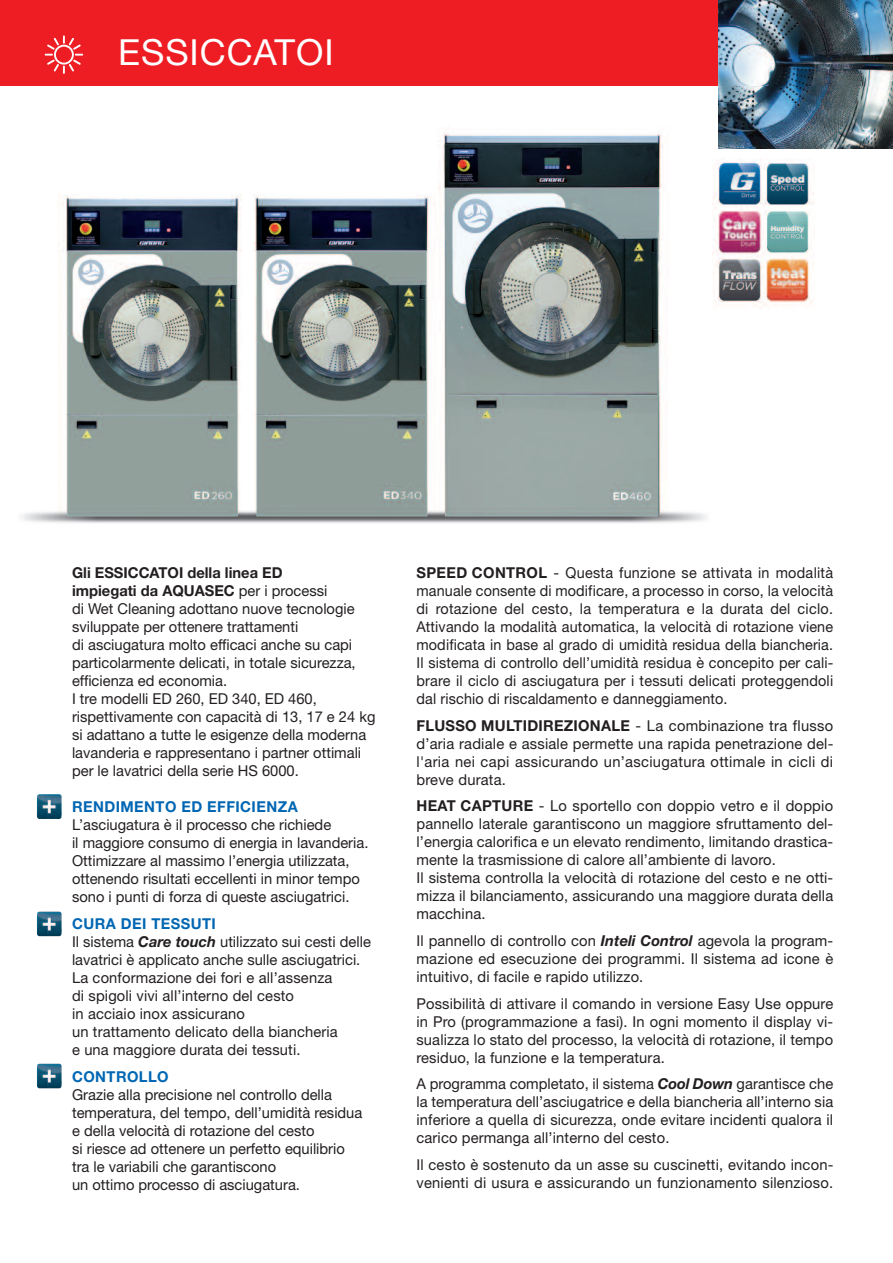
<style>
.page{position:relative;width:893px;height:1263px;background:#fff}
.page>*{position:absolute;margin:0;border:0;box-sizing:border-box;transform-origin:0 0}
.t1{font:36px "Helvetica Neue LT Std";letter-spacing:.025em;color:#fff}
.t2{font:15px/18px "Helvetica Neue LT Std";color:#231f20}
.t3{font:700 15px "Helvetica Neue LT Std";letter-spacing:.03em;color:#0166b3}
.s1{font-weight:700}
.s2{font-weight:700;color:#0166b3}
.s3{font-weight:700;font-style:italic}
</style>
<div class="page">
<img style="left:21px;top:102px;width:702px;height:421px">
<div style="left:0;top:0;width:893px;height:85px;background:#ee1d23"></div>
<svg style="left:45px;top:35px;width:38px;height:39px"></svg>
<img style="left:712px;top:159px;width:102px;height:154px">
<img style="left:37px;top:794px;width:25px;height:25px">
<img style="left:37px;top:911px;width:25px;height:25px">
<img style="left:37px;top:1063px;width:25px;height:25px">
<img style="left:719px;top:0;width:174px;height:149px">
<h1 class="t1" style="left:118px;top:39px;width:217px">ESSICCATOI</h1>
<p class="t2" style="left:72px;top:565px;width:305px"><span class="s1">Gli ESSICCATOI della linea ED<br>impiegati da AQUASEC</span> per i processi<br>di Wet Cleaning adottano nuove tecnologie sviluppate per ottenere trattamenti<br>di asciugatura molto efficaci anche su capi particolarmente delicati, in totale sicurezza, efficienza ed economia.<br>I tre modelli ED 260, ED 340, ED 460, rispettivamente con capacità di 13, 17 e 24 kg si adattano a tutte le esigenze della moderna lavanderia e rappresentano i partner ottimali per le lavatrici della serie HS 6000.</p>
<p class="t3" style="left:72px;top:802px;width:227px">RENDIMENTO ED EFFICIENZA</p>
<p class="t2" style="left:72px;top:817px;width:298px">L’asciugatura è il processo che richiede<br>il maggiore consumo di energia in lavanderia.<br>Ottimizzare al massimo l’energia utilizzata, ottenendo risultati eccellenti in minor tempo sono i punti di forza di queste asciugatrici.</p>
<p class="t2" style="left:72px;top:916px;width:300px"><span class="s2">CURA DEI TESSUTI<br></span>Il sistema <span class="s3">Care touch</span> utilizzato sui cesti delle lavatrici è applicato anche sulle asciugatrici.<br>La conformazione dei fori e all’assenza<br>di spigoli vivi all’interno del cesto<br>in acciaio inox assicurano<br>un trattamento delicato della biancheria<br>e una maggiore durata dei tessuti.</p>
<p class="t3" style="left:72px;top:1071px;width:98px">CONTROLLO</p>
<p class="t2" style="left:72px;top:1086px;width:292px">Grazie alla precisione nel controllo della temperatura, del tempo, dell’umidità residua e della velocità di rotazione del cesto<br>si riesce ad ottenere un perfetto equilibrio tra le variabili che garantiscono<br>un ottimo processo di asciugatura.</p>
<p class="t2" style="left:416px;top:565px;width:418px;text-align:justify"><span class="s1">SPEED CONTROL</span> - Questa funzione se attivata in modalità manuale consente di modificare, a processo in corso, la velocità di rotazione del cesto, la temperatura e la durata del ciclo.<br>Attivando la modalità automatica, la velocità di rotazione viene modificata in base al grado di umidità residua della biancheria.<br>Il sistema di controllo dell’umidità residua è concepito per cali&shy;brare il ciclo di asciugatura per i tessuti delicati proteggendoli dal rischio di riscaldamento e danneggiamento.</p>
<p class="t2" style="left:416px;top:718px;width:418px;text-align:justify"><span class="s1">FLUSSO MULTIDIREZIONALE</span> - La combinazione tra flusso d’aria radiale e assiale permette una rapida penetrazione del&shy;l'aria nei capi assicurando un’asciugatura ottimale in cicli di breve durata.</p>
<p class="t2" style="left:416px;top:799px;width:418px"><span class="s1">HEAT CAPTURE</span> - Lo sportello con doppio vetro e il doppio pannello laterale garantiscono un maggiore sfruttamento del&shy;l’energia calorifica e un elevato rendimento, limitando drastica&shy;mente la trasmissione di calore all’ambiente di lavoro.<br>Il sistema controlla la velocità di rotazione del cesto e ne otti&shy;mizza il bilanciamento, assicurando una maggiore durata della macchina.</p>
<p class="t2" style="left:416px;top:933px;width:418px;text-align:justify">Il pannello di controllo con <span class="s3">Inteli Control</span> agevola la program&shy;mazione ed esecuzione dei programmi. Il sistema ad icone è intuitivo, di facile e rapido utilizzo.</p>
<p class="t2" style="left:416px;top:996px;width:418px;text-align:justify">Possibilità di attivare il comando in versione Easy Use oppure in Pro (programmazione a fasi). In ogni momento il display vi&shy;sualizza lo stato del processo, la velocità di rotazione, il tempo residuo, la funzione e la temperatura.</p>
<p class="t2" style="left:416px;top:1076px;width:418px;text-align:justify">A programma completato, il sistema <span class="s3">Cool Down</span> garantisce che la temperatura dell’asciugatrice e della biancheria all’interno sia inferiore a quella di sicurezza, onde evitare incidenti qualora il carico permanga all’interno del cesto.</p>
<p class="t2" style="left:416px;top:1157px;width:418px">Il cesto è sostenuto da un asse su cuscinetti, evitando incon&shy;venienti di usura e assicurando un funzionamento silenzioso.</p>
</div>
